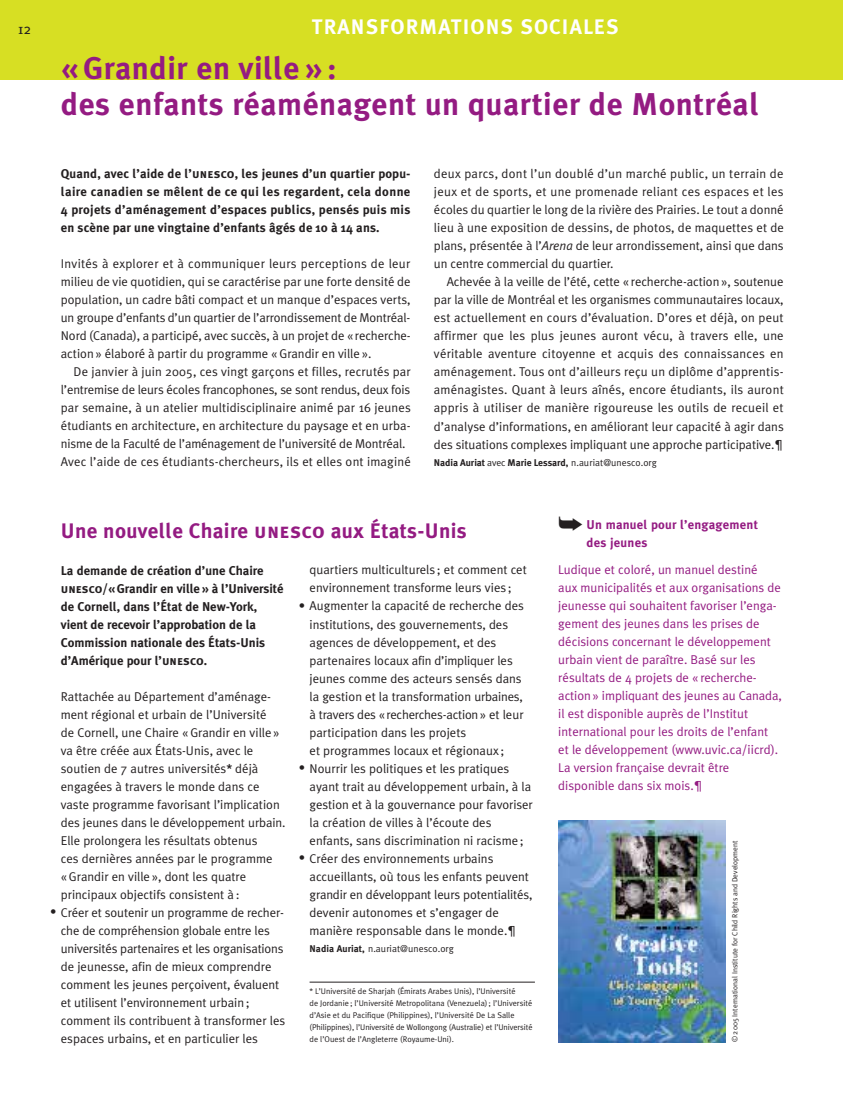
<style>
.page{position:relative;width:843px;height:1101px;background:#fff}
.page>*{position:absolute;margin:0;border:0;box-sizing:border-box;transform-origin:0 0}
.t1{font:700 31.5px/36px "Meta Plus";letter-spacing:.015em;color:#941b82}
.t2{font:700 21px "Meta Plus";letter-spacing:.015em;color:#941b82}
.t3{font:700 21px "Meta Plus";letter-spacing:.055em;color:#fff}
.t4{font:18px "Eureka";color:#231f20}
.t5{font:12.75px/18px "Meta Plus Normal";color:#231f20}
.t6{font:12.75px/18px "Meta Plus Normal";color:#941b82}
.t7{font:700 12.75px/18px "Meta Plus";color:#231f20;text-align:justify}
.t8{font:700 12.75px/18px "Meta Plus";letter-spacing:.015em;color:#941b82}
.t9{font:700 9.75px "Meta Plus";letter-spacing:-.005em;color:#231f20}
.t10{font:9.75px "Meta Plus Normal";letter-spacing:.005em;color:#231f20}
.t11{font:8.25px/12px "Meta Plus Normal";color:#231f20}
.t12{font:7.5px "Meta Plus Normal";color:#231f20}
.s1{font-family:"Meta Plus Bold Caps";font-weight:400}
.s2{font-style:italic}
.s3{font-family:"Meta Plus Normal";font-weight:400}
.s4{font-family:"Meta Plus";font-weight:500}
.s5{font-family:"Meta Plus";font-weight:700}
.s6{color:#231f20}
</style>
<div class="page">
<div style="left:0;top:0;width:843px;height:79px;background:#d7df23"></div>
<img style="left:559px;top:821px;width:167px;height:221px">
<hr style="left:310px;top:982px;width:225px;height:1px;background:#231f20">
<h3 class="t4" style="left:18px;top:23px;width:14px">12</h3>
<h2 class="t3" style="left:312px;top:19px;width:308px">TRANSFORMATIONS SOCIALES</h2>
<h1 class="t1" style="left:61px;top:52px;width:700px">« Grandir en ville » :<br>des enfants réaménagent un quartier de Montréal</h1>
<p class="t7" style="left:61px;top:166px;width:351px">Quand, avec l’aide de l’<span class="s1">unesco</span>, les jeunes d’un quartier popu&shy;laire canadien se mêlent de ce qui les regardent, cela donne 4 projets d’aménagement d’espaces publics, pensés puis mis en scène par une vingtaine d’enfants âgés de 10 à 14 ans.</p>
<p class="t5" style="left:61px;top:256px;width:352px;text-align:justify">Invités à explorer et à communiquer leurs perceptions de leur milieu de vie quotidien, qui se caractérise par une forte densité de population, un cadre bâti compact et un manque d’espaces verts, un groupe d’enfants d’un quartier de l’arrondissement de Montréal-Nord (Canada), a participé, avec succès, à un projet de « recherche&shy;action » élaboré à partir du programme « Grandir en ville ».</p>
<p class="t5" style="left:61px;top:364px;width:352px;text-indent:13px">De janvier à juin 2005, ces vingt garçons et filles, recrutés par l’entremise de leurs écoles francophones, se sont rendus, deux fois par semaine, à un atelier multidisciplinaire animé par 16 jeunes étudiants en architecture, en architecture du paysage et en urba&shy;nisme de la Faculté de l’aménagement de l’université de Montréal.<br>Avec l’aide de ces étudiants-chercheurs, ils et elles ont imaginé</p>
<p class="t5" style="left:434px;top:166px;width:352px;text-align:justify">deux parcs, dont l’un doublé d’un marché public, un terrain de jeux et de sports, et une promenade reliant ces espaces et les écoles du quartier le long de la rivière des Prairies. Le tout a donné lieu à une exposition de dessins, de photos, de maquettes et de plans, présentée à l’<span class="s2">Arena</span> de leur arrondissement, ainsi que dans un centre commercial du quartier.</p>
<p class="t5" style="left:434px;top:274px;width:351px;text-align:justify;text-indent:13px">Achevée à la veille de l’été, cette « recherche-action », soutenue par la ville de Montréal et les organismes communautaires locaux, est actuellement en cours d’évaluation. D’ores et déjà, on peut affirmer que les plus jeunes auront vécu, à travers elle, une véritable aventure citoyenne et acquis des connaissances en aménagement. Tous ont d’ailleurs reçu un diplôme d’apprentis&shy;aménagistes. Quant à leurs aînés, encore étudiants, ils auront appris à utiliser de manière rigoureuse les outils de recueil et d’analyse d’informations, en améliorant leur capacité à agir dans des situations complexes impliquant une approche participative.¶</p>
<p class="t9" style="left:434px;top:459px;width:224px">Nadia Auriat <span class="s3">avec</span> Marie Lessard, <span class="s3">n.auriat@unesco.org</span></p>
<h2 class="t2" style="left:61px;top:523px;width:408px">Une nouvelle Chaire <span class="s1">unesco</span> aux États-Unis</h2>
<p class="t7" style="left:61px;top:562px;width:224px;text-align:left">La demande de création d’une Chaire <span class="s1">unesco</span>/« Grandir en ville » à l’Université de Cornell, dans l’État de New-York, vient de recevoir l’approbation de la Commission nationale des États-Unis d’Amérique pour l’<span class="s1">unesco</span>.</p>
<p class="t5" style="left:61px;top:688px;width:226px">Rattachée au Département d’aménage&shy;ment régional et urbain de l’Université<br>de Cornell, une Chaire « Grandir en ville » va être créée aux États-Unis, avec le soutien de 7 autres universités<span class="s4">*</span> déjà engagées à travers le monde dans ce vaste programme favorisant l’implication des jeunes dans le développement urbain.<br>Elle prolongera les résultats obtenus<br>ces dernières années par le programme<br>« Grandir en ville », dont les quatre principaux objectifs consistent à :</p>
<p class="t5" style="left:61px;top:904px;width:226px;text-indent:-11px">• Créer et soutenir un programme de recher&shy;che de compréhension globale entre les universités partenaires et les organisations de jeunesse, afin de mieux comprendre comment les jeunes perçoivent, évaluent et utilisent l’environnement urbain ; comment ils contribuent à transformer les espaces urbains, et en particulier les</p>
<p class="t5" style="left:310px;top:562px;width:219px">quartiers multiculturels ; et comment cet environnement transforme leurs vies ;</p>
<p class="t5" style="left:310px;top:598px;width:216px;text-indent:-11px">• Augmenter la capacité de recherche des institutions, des gouvernements, des agences de développement, et des partenaires locaux afin d’impliquer les jeunes comme des acteurs sensés dans la gestion et la transformation urbaines, à travers des «recherches-action» et leur participation dans les projets<br>et programmes locaux et régionaux ;</p>
<p class="t5" style="left:310px;top:760px;width:225px;text-indent:-11px">• Nourrir les politiques et les pratiques ayant trait au développement urbain, à la gestion et à la gouvernance pour favoriser la création de villes à l’écoute des enfants, sans discrimination ni racisme ;</p>
<p class="t5" style="left:310px;top:850px;width:224px;text-indent:-11px">• Créer des environnements urbains accueillants, où tous les enfants peuvent grandir en développant leurs potentialités, devenir autonomes et s’engager de manière responsable dans le monde.¶</p>
<p class="t10" style="left:310px;top:946px;width:146px"><span class="s5">Nadia Auriat,</span> n.auriat@unesco.org</p>
<p class="t11" style="left:310px;top:986px;width:225px">* L’Université de Sharjah (Émirats Arabes Unis), l’Université<br>de Jordanie ; l’Université Metropolitana (Venezuela) ; l’Université d’Asie et du Pacifique (Philippines), l’Université De La Salle (Philippines), l’Université de Wollongong (Australie) et l’Université de l’Ouest de l’Angleterre (Royaume-Uni).</p>
<p class="t8" style="left:587px;top:517px;width:173px;text-indent:-28px"><span class="s6">➥</span> Un manuel pour l’engagement des jeunes</p>
<p class="t6" style="left:558px;top:562px;width:225px">Ludique et coloré, un manuel destiné<br>aux municipalités et aux organisations de jeunesse qui souhaitent favoriser l’enga&shy;gement des jeunes dans les prises de décisions concernant le développement urbain vient de paraître. Basé sur les résultats de 4 projets de « recherche&shy;action » impliquant des jeunes au Canada, il est disponible auprès de l’Institut international pour les droits de l’enfant<br>et le développement (www.uvic.ca/iicrd).<br>La version française devrait être disponible dans six mois.¶</p>
<p class="t12" style="left:732px;top:1042px;width:203px;rotate:-90deg">© 2005 International Institute for Child Rights and Development</p>
</div>
